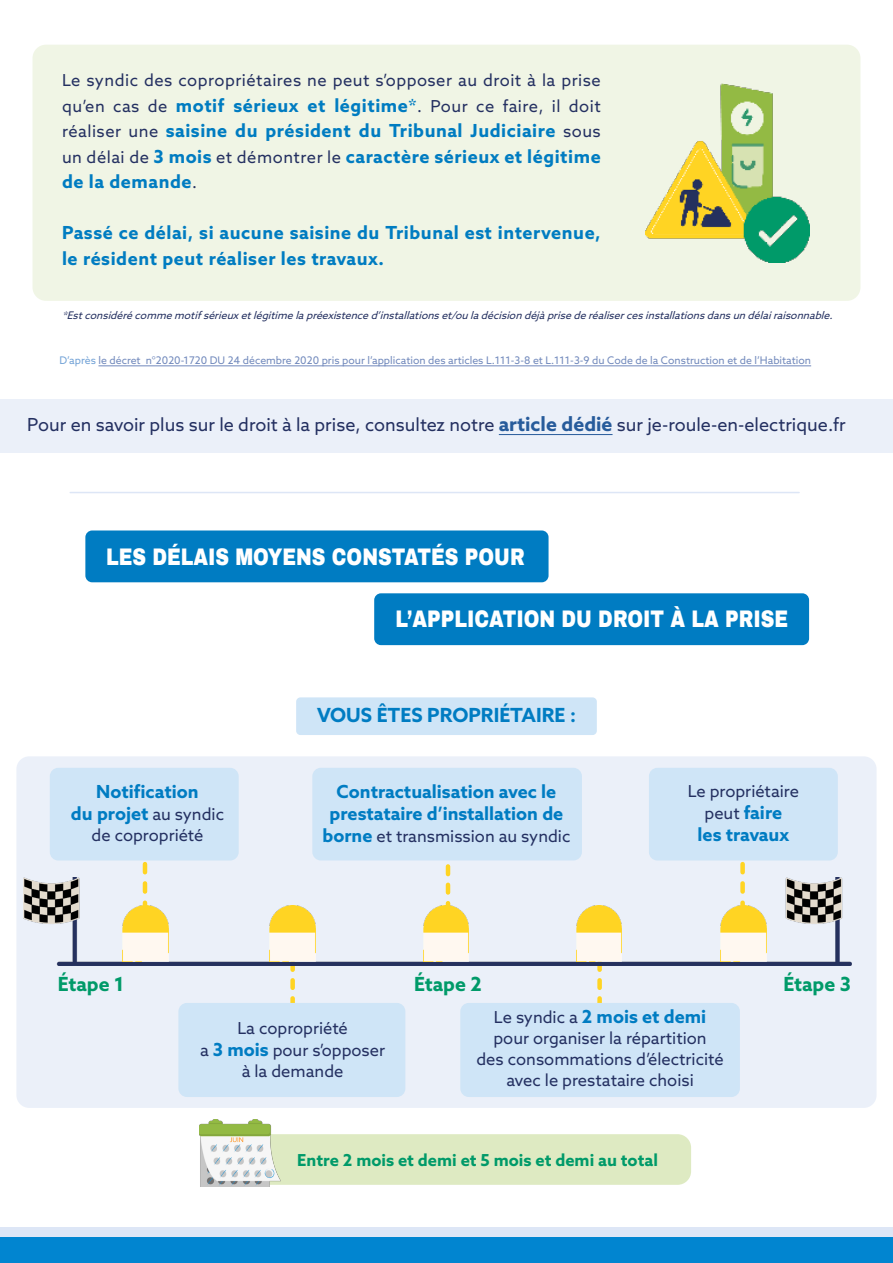
<style>
.page{position:relative;width:893px;height:1263px;background:#fff}
.page>*{position:absolute;margin:0;border:0;box-sizing:border-box;transform-origin:0 0}
.t1{font:900 23.4px "Archivo";color:#fff;scale:.81 1}
.t2{font:700 19.5px "Azo Sans";color:#007cc2}
.t3{font:700 19.5px "Azo Sans";color:#009a69}
.t4{font:700 18px/25.5px "Azo Sans";letter-spacing:.03em;color:#007cc1;text-align:justify}
.t5{font:700 18px/21.6px "Azo Sans";color:#007cc2;text-align:center}
.t6{font:18px "Azo Sans";color:#243061}
.t7{font:16.5px/21.3px "Azo Sans";color:#243061;text-align:center}
.t8{font:16.5px/25.5px "Azo Sans";letter-spacing:.03em;color:#243061}
.t9{font:700 16.5px "Azo Sans";color:#009a69}
.t10{font:italic 10.5px "Azo Sans";color:#243060}
.t11{font:10.5px "Azo Sans";color:#7189bc}
.s1{font-weight:700;font-size:18px;color:#007cc1}
.s2{font-weight:400;font-size:16.5px;color:#243061}
.s3{color:#243061}
.s4{color:#73a3d7}
.s5{font-weight:700;font-size:19.5px;color:#275b9b}
.s6{font-weight:700;font-size:18px;color:#007cc2}
</style>
<div class="page">
<div style="left:0;top:1227px;width:893px;height:36px;background:#dde6f6"></div>
<div style="left:0;top:1237px;width:893px;height:26px;background:#0185d0"></div>
<div style="left:33px;top:45px;width:827px;height:256px;background:#f0f5e5;border-radius:14px"></div>
<img style="left:645px;top:83px;width:164px;height:179px">
<div style="left:0;top:399px;width:893px;height:54px;background:#ebf0f9"></div>
<hr style="left:499px;top:434px;width:113px;height:1px;background:#275b9b">
<hr style="left:98px;top:366px;width:713px;height:1px;background:#7189bc">
<hr style="left:70px;top:492px;width:729px;height:1px;background:#dde6f6">
<div style="left:85px;top:530px;width:464px;height:52px;background:#007cc2;border-radius:7px"></div>
<div style="left:374px;top:593px;width:435px;height:52px;background:#007cc2;border-radius:7px"></div>
<div style="left:255px;top:1134px;width:436px;height:51px;background:#deeac2;border-radius:14px"></div>
<img style="left:200px;top:1120px;width:80px;height:66px">
<div style="left:16px;top:756px;width:861px;height:352px;background:#ebf0f9;border-radius:13px"></div>
<svg style="left:290px;top:966px;width:5px;height:37px"></svg>
<svg style="left:597px;top:966px;width:5px;height:37px"></svg>
<img style="left:24px;top:877px;width:827px;height:89px">
<img style="left:123px;top:906px;width:46px;height:55px">
<img style="left:270px;top:906px;width:45px;height:55px">
<img style="left:423px;top:906px;width:46px;height:55px">
<img style="left:576px;top:906px;width:46px;height:55px">
<img style="left:720px;top:906px;width:46px;height:55px">
<svg style="left:446px;top:860px;width:4px;height:51px"></svg>
<svg style="left:143px;top:860px;width:4px;height:51px"></svg>
<svg style="left:740px;top:860px;width:5px;height:51px"></svg>
<div style="left:50px;top:768px;width:189px;height:92px;background:#cfe5f7;border-radius:9px"></div>
<div style="left:649px;top:768px;width:189px;height:92px;background:#cfe5f7;border-radius:9px"></div>
<div style="left:312px;top:768px;width:270px;height:92px;background:#cfe5f7;border-radius:9px"></div>
<div style="left:178px;top:1003px;width:227px;height:94px;background:#cfe5f7;border-radius:9px"></div>
<div style="left:460px;top:1003px;width:280px;height:94px;background:#cfe5f7;border-radius:9px"></div>
<div style="left:296px;top:697px;width:301px;height:38px;background:#cfe5f7;border-radius:4px"></div>
<p class="t8" style="left:62px;top:67px;width:540px">Le syndic des copropriétaires ne peut s’opposer au droit à la prise qu’en cas de <span class="s1">motif sérieux et légitime*</span>. Pour ce faire, il doit</p>
<p class="t4" style="left:62px;top:118px;width:540px"><span class="s2">réaliser une</span> saisine du président du Tribunal Judiciaire <span class="s2">sous un délai de</span> 3 mois <span class="s2">et démontrer le</span> caractère sérieux et légitime de la demande<span class="s2">.</span></p>
<p class="t4" style="left:62px;top:220px;width:540px">Passé ce délai, si aucune saisine du Tribunal est intervenue, le résident peut réaliser les travaux.</p>
<p class="t10" style="left:62px;top:309px;width:776px"><span class="s3">*</span>Estconsidérécommemotifsérieuxetlégitimelapréexistenced’installationset/ouladécisiondéjàprisederéalisercesinstallationsdansundélairaisonnable.</p>
<p class="t11" style="left:60px;top:353px;width:753px"><span class="s4">D’après</span> le décret n°2020-1720 DU 24 décembre 2020 pris pour l’application des articles L.111-3-8 et L.111-3-9 du Code de la Construction et de l’Habitation</p>
<p class="t6" style="left:27px;top:413px;width:820px">Pour en savoir plus sur le droit à la prise, consultez notre <span class="s5">article dédié</span> sur je-roule-en-electrique.fr</p>
<p class="t1" style="left:106px;top:543px;width:518px">LES DÉLAIS MOYENS CONSTATÉS POUR</p>
<p class="t1" style="left:396px;top:605px;width:486px">L’APPLICATION DU DROIT À LA PRISE</p>
<p class="t5" style="left:71px;top:781px;width:155px">Notification<br>du projet <span class="s2">au syndic</span></p>
<p class="t7" style="left:92px;top:824px;width:113px">de copropriété</p>
<p class="t2" style="left:317px;top:702px;width:260px">VOUS ÊTES PROPRIÉTAIRE :</p>
<p class="t5" style="left:330px;top:781px;width:235px">Contractualisation avec le prestataire d’installation de</p>
<p class="t7" style="left:323px;top:825px;width:249px"><span class="s6">borne</span> et transmission au syndic</p>
<p class="t7" style="left:688px;top:780px;width:113px">Le propriétaire</p>
<p class="t5" style="left:698px;top:801px;width:93px"><span class="s2">peut</span> faire les travaux</p>
<p class="t3" style="left:58px;top:971px;width:68px">Étape 1</p>
<p class="t3" style="left:414px;top:971px;width:69px">Étape 2</p>
<p class="t3" style="left:783px;top:971px;width:69px">Étape 3</p>
<p class="t7" style="left:200px;top:1017px;width:187px">La copropriété<br>a <span class="s6">3 mois</span> pour s’opposer à la demande</p>
<p class="t5" style="left:494px;top:1006px;width:214px"><span class="s2">Le syndic a</span> 2 mois et demi</p>
<p class="t7" style="left:476px;top:1028px;width:249px">pour organiser la répartition<br>des consommations d’électricité avec le prestataire choisi</p>
<p class="t9" style="left:297px;top:1149px;width:362px">Entre 2 mois et demi et 5 mois et demi au total</p>
</div>
